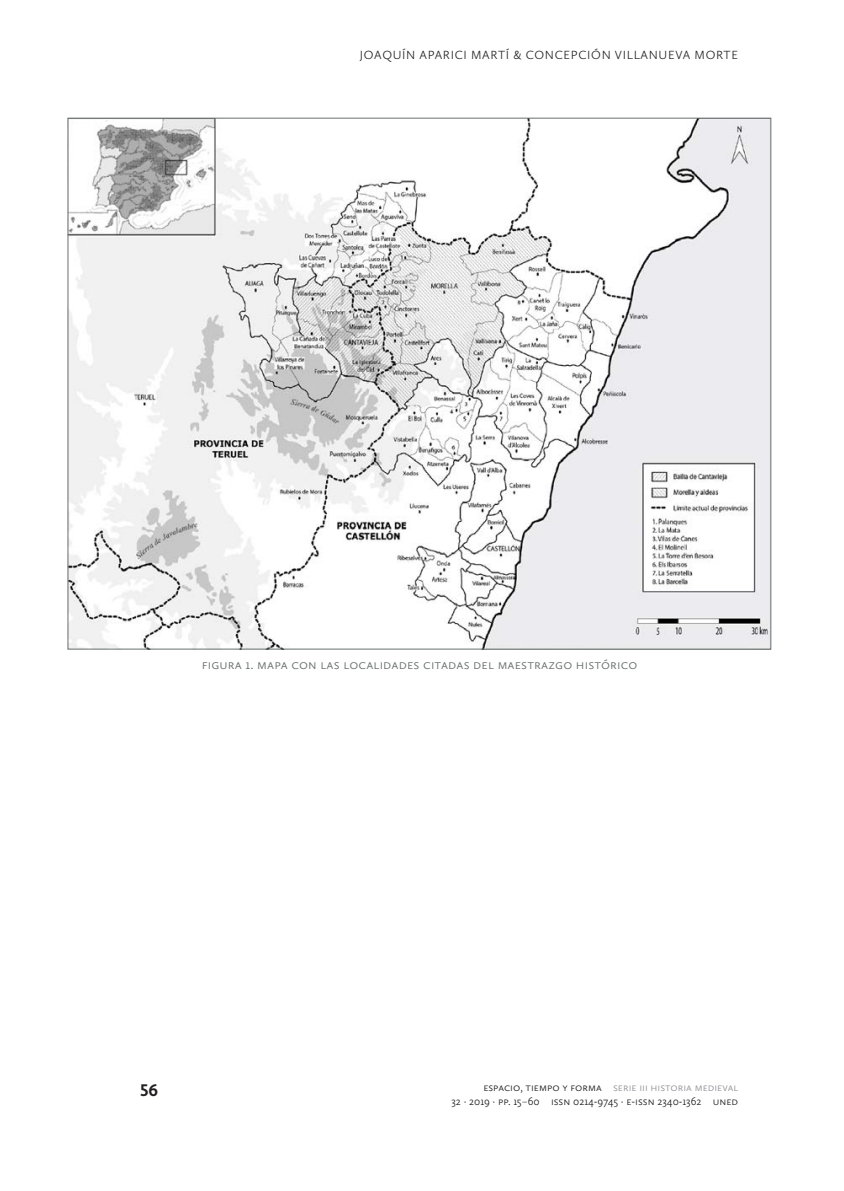
<style>
.page{position:relative;width:844px;height:1191px;background:#fff}
.page>*{position:absolute;margin:0;border:0;box-sizing:border-box;transform-origin:0 0}
.t1{font:700 17.5px "Calluna Sans";color:#231f20}
.Imagen_Pie{font:300 14px "Calluna Sans";letter-spacing:.01em;color:#67706e}
.t2{font:300 12.25px "Calluna Sans";letter-spacing:.055em;color:#231f20}
.t3{font:300 11.38px "Calluna Sans";color:#231f20}
.t4{font:300 11.38px "Calluna Sans";color:#929298}
.s1{color:#929298}
.s2{font-weight:400;color:#67706e}
</style>
<div class="page">
<img style="left:70px;top:120px;width:698px;height:527px">
<p class="t2" style="left:360px;top:47px;width:75px">Joaquín Aparici</p>
<p class="t2" style="left:471px;top:47px;width:92px">Martí &amp; Co ncepci</p>
<p class="t2" style="left:591px;top:47px;width:39px">ón Villa</p>
<p class="t2" style="left:648px;top:47px;width:19px">nueva</p>
<p class="t2" style="left:694px;top:47px;width:40px">Morte</p>
<p class="Imagen_Pie" style="left:202px;top:656px;width:26px">Figura</p>
<p class="Imagen_Pie" style="left:245px;top:656px;width:30px">1. Mapa</p>
<p class="Imagen_Pie" style="left:291px;top:656px;width:9px">con</p>
<p class="Imagen_Pie" style="left:320px;top:656px;width:110px">las locali dades cita</p>
<p class="Imagen_Pie" style="left:448px;top:656px;width:68px">das del Maestra</p>
<p class="Imagen_Pie" style="left:548px;top:656px;width:70px">zgo histórico</p>
<h1 class="t1" style="left:140px;top:1079px;width:20px">56</h1>
<p class="t3" style="left:483px;top:1080px;width:140px">ESPACIO, TIEMPO Y FORMA <span class="s1">Serie</span></p>
<p class="t4" style="left:639px;top:1080px;width:24px">III historia</p>
<p class="t4" style="left:694px;top:1080px;width:45px">Medieval</p>
<p class="t3" style="left:451px;top:1094px;width:189px">32 · 2019 · pp. 15<span class="s2">–</span>60 ISSN 0214-9745 · e-issn</p>
<p class="t3" style="left:657px;top:1094px;width:81px">2340-1362 UNED</p>
</div>
